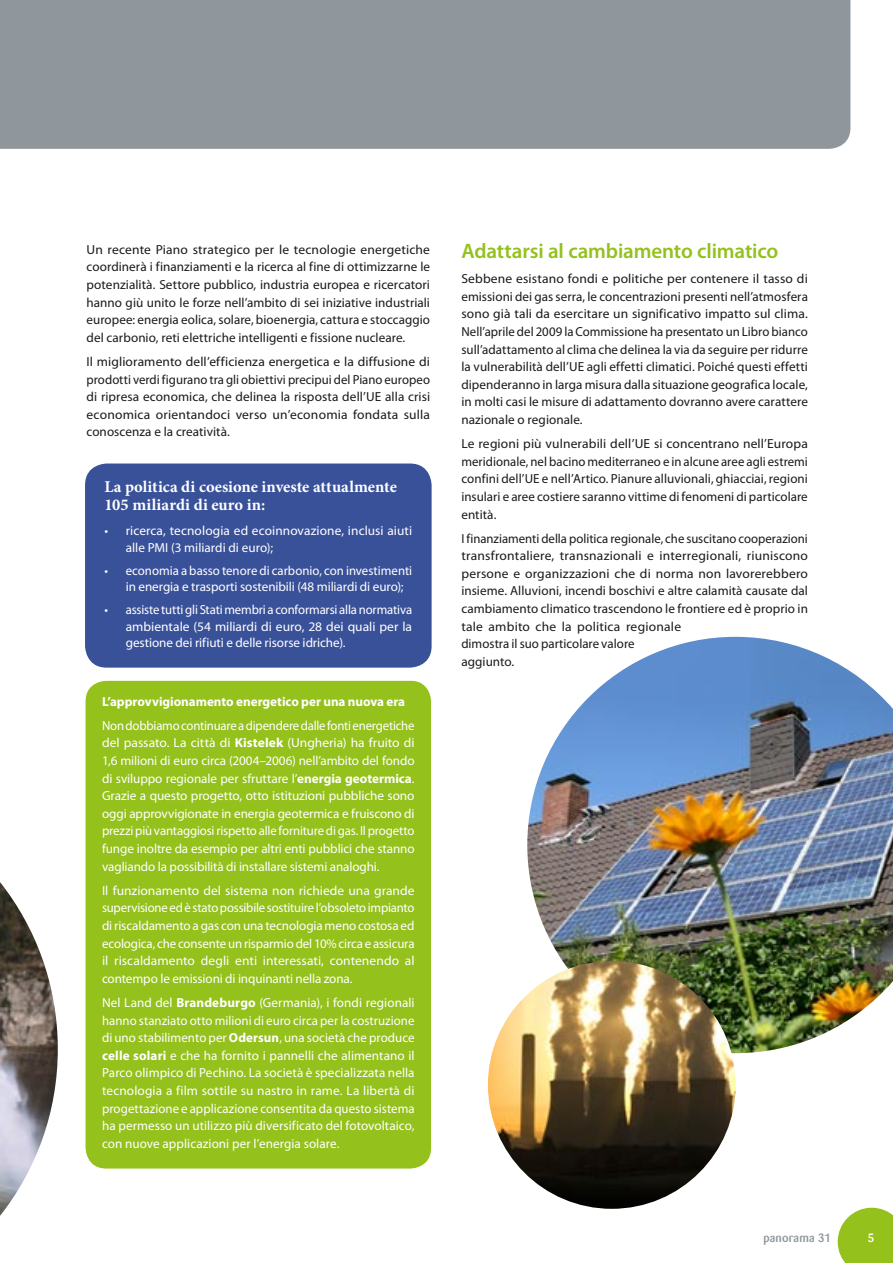
<style>
.page{position:relative;width:893px;height:1263px;background:#fff}
.page>*{position:absolute;margin:0;border:0;box-sizing:border-box;transform-origin:0 0}
.t1{font:600 21px "Myriad Pro";letter-spacing:-.01em;color:#94c11c}
.t2{font:700 16.5px/18px "Minion Pro";letter-spacing:.005em;color:#fff}
.t3{font:13.2px/17.7px "Myriad Pro";letter-spacing:.005em;color:#1a1a18;text-align:justify}
.t4{font:13.2px/17.7px "Myriad Pro";color:#fff;text-align:justify}
.t5{font:700 13.2px "Myriad Pro";letter-spacing:-.005em;color:#fff}
.t6{font:500 12px "Barmeno";letter-spacing:.02em;color:#8f979c}
.t7{font:500 12px "Barmeno";color:#fff}
.s1{font-weight:700}
</style>
<div class="page">
<div style="left:0;top:0;width:850px;height:149px;background:#8f979c"></div>
<svg style="left:838px;top:1208px;width:55px;height:55px;background:#9fc734"></svg>
<div style="left:85px;top:680px;width:347px;height:489px;background:#94c11c;border-radius:21px"></div>
<img style="left:0;top:882px;width:58px;height:334px">
<div style="left:85px;top:463px;width:347px;height:205px;background:#395199;border-radius:22px"></div>
<img style="left:527px;top:637px;width:366px;height:416px">
<img style="left:488px;top:961px;width:248px;height:248px;border-radius:124px">
<p class="t3" style="left:87px;top:241px;width:345px">Un recente Piano strategico per le tecnologie energetiche coordinerà i finanziamenti e la ricerca al fine di ottimizzarne le potenzialità. Settore pubblico, industria europea e ricercatori hanno giù unito le forze nell’ambito di sei iniziative industriali europee: energia eolica, solare, bioenergia, cattura e stoccaggio del carbonio, reti elettriche intelligenti e fissione nucleare.</p>
<p class="t3" style="left:87px;top:353px;width:345px">Il miglioramento dell’efficienza energetica e la diffusione di prodotti verdi figurano tra gli obiettivi precipui del Piano europeo di ripresa economica, che delinea la risposta dell’UE alla crisi economica orientandoci verso un’economia fondata sulla conoscenza e la creatività.</p>
<p class="t2" style="left:104px;top:478px;width:294px">La politica di coesione investe attualmente<br>105 miliardi di euro in:</p>
<p class="t4" style="left:126px;top:523px;width:288px;line-height:16.5px;text-indent:-21px">• ricerca, tecnologia ed ecoinnovazione, inclusi aiuti alle PMI (3 miliardi di euro);</p>
<p class="t4" style="left:126px;top:562px;width:288px;line-height:16.5px;text-indent:-21px">• economia a basso tenore di carbonio, con investimenti in energia e trasporti sostenibili (48 miliardi di euro);</p>
<p class="t4" style="left:126px;top:602px;width:288px;line-height:16.5px;text-indent:-21px">• assiste tuttigli Statimembri a conformarsi allanormativa ambientale (54 miliardi di euro, 28 dei quali per la gestione dei rifiuti e delle risorse idriche).</p>
<p class="t5" style="left:102px;top:694px;width:305px">L’approvvigionamento energetico per una nuova era</p>
<p class="t4" style="left:102px;top:717px;width:314px">Non dobbiamo continuare a dipendere dalle fonti energetiche del passato. La città di <span class="s1">Kistelek</span> (Ungheria) ha fruito di 1,6 milioni di euro circa (2004–2006) nell’ambito del fondo di sviluppo regionale per sfruttare l’<span class="s1">energia geotermica</span>.<br>Grazie a questo progetto, otto istituzioni pubbliche sono oggi approvvigionate in energia geotermica e fruiscono di prezzi più vantaggiosi rispetto alle forniture di gas. Il progetto funge inoltre da esempio per altri enti pubblici che stanno vagliando la possibilità di installare sistemi analoghi.</p>
<p class="t4" style="left:102px;top:882px;width:314px">Il funzionamento del sistema non richiede una grande supervisione ed è stato possibile sostituire l’obsoleto impianto di riscaldamento a gas con una tecnologia meno costosa ed ecologica, che consente un risparmio del 10% circa e assicura il riscaldamento degli enti interessati, contenendo al contempo le emissioni di inquinanti nella zona.</p>
<p class="t4" style="left:102px;top:994px;width:314px">Nel Land del <span class="s1">Brandeburgo</span> (Germania), i fondi regionali hanno stanziato otto milioni di euro circa per la costruzione di uno stabilimento per <span class="s1">Odersun</span>, una società che produce <span class="s1">celle solari</span> e che ha fornito i pannelli che alimentano il Parco olimpico di Pechino. La società è specializzata nella tecnologia a film sottile su nastro in rame. La libertà di progettazione e applicazione consentita da questo sistema ha permesso un utilizzo più diversificato del fotovoltaico, con nuove applicazioni per l’energia solare.</p>
<h1 class="t1" style="left:461px;top:239px;width:318px">Adattarsi al cambiamento climatico</h1>
<p class="t3" style="left:461px;top:270px;width:348px">Sebbene esistano fondi e politiche per contenere il tasso di emissioni dei gas serra, le concentrazioni presenti nell’atmosfera sono già tali da esercitare un significativo impatto sul clima.<br>Nell’aprile del 2009 la Commissione ha presentato un Libro bianco sull’adattamento al clima che delinea la via da seguire per ridurre la vulnerabilità dell’UE agli effetti climatici. Poiché questi effetti dipenderanno in larga misura dalla situazione geografica locale, in molti casi le misure di adattamento dovranno avere carattere nazionale o regionale.</p>
<p class="t3" style="left:461px;top:435px;width:348px">Le regioni più vulnerabili dell’UE si concentrano nell’Europa meridionale, nel bacino mediterraneo e in alcune aree agli estremi confini dell’UE e nell’Artico. Pianure alluvionali, ghiacciai, regioni insulari e aree costiere saranno vittime di fenomeni di particolare entità.</p>
<p class="t3" style="left:461px;top:529px;width:348px;text-align:left">I finanziamenti della politica regionale, che suscitano cooperazioni transfrontaliere, transnazionali e interregionali, riuniscono persone e organizzazioni che di norma non lavorerebbero insieme. Alluvioni, incendi boschivi e altre calamità causate dal cambiamento climatico trascendono le frontiere ed è proprio in tale ambito che la politica regionale<br>dimostra il suo particolare valore<br>aggiunto.</p>
<p class="t6" style="left:763px;top:1230px;width:69px">panorama 31</p>
<p class="t7" style="left:868px;top:1231px;width:8px">5</p>
</div>
